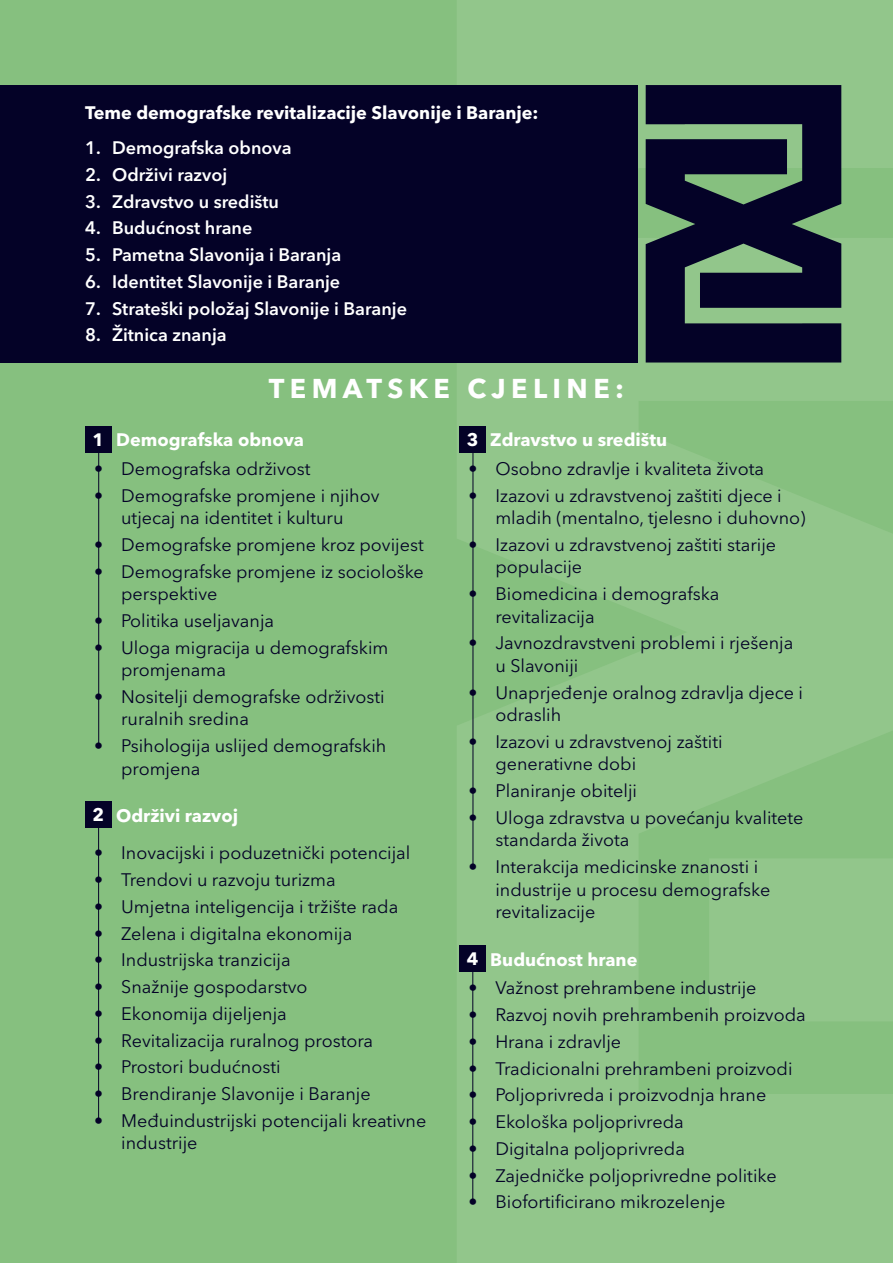
<style>
.page{position:relative;width:893px;height:1263px;background:#86c07f}
.page>*{position:absolute;margin:0;border:0;box-sizing:border-box;transform-origin:0 0}
.t1{font:700 27px "Avenir Next LT Pro";letter-spacing:.2em;color:#fff}
.t2{font:18px/22.5px "Avenir Next LT Pro";color:#040227}
.t3{font:600 18px "Avenir Next LT Pro";color:#fff}
.t4{font:700 18px "Avenir Next LT Pro";color:#fff}
.s1{font-family:"Avenir Next"}
</style>
<div class="page">
<svg style="left:457px;top:0;width:436px;height:1263px;fill:#92c68b"></svg>
<hr style="left:98px;top:827px;width:1px;height:294px;background:#040227">
<hr style="left:98px;top:451px;width:1px;height:294px;background:#040227">
<div style="left:85px;top:426px;width:27px;height:26px;background:#040227"></div>
<div style="left:85px;top:802px;width:27px;height:26px;background:#040227"></div>
<div style="left:459px;top:426px;width:27px;height:26px;background:#040227"></div>
<div style="left:459px;top:945px;width:27px;height:27px;background:#040227"></div>
<div style="left:0;top:85px;width:638px;height:277px;background:#040227"></div>
<svg style="left:646px;top:85px;width:195px;height:277px;fill:#040227"></svg>
<hr style="left:473px;top:451px;width:1px;height:415px;background:#040227">
<hr style="left:472px;top:970px;width:1px;height:233px;background:#040227">
<p class="t4" style="left:85px;top:102px;width:455px">Teme demografske revitalizacije Slavonije i Baranje:</p>
<p class="t3" style="left:85px;top:137px;width:208px">1. Demografska obnova</p>
<p class="t3" style="left:85px;top:164px;width:144px">2. Održivi razvoj</p>
<p class="t3" style="left:85px;top:190px;width:196px">3. Zdravstvo u središtu</p>
<p class="t3" style="left:85px;top:217px;width:169px">4. Budućnost hrane</p>
<p class="t3" style="left:85px;top:244px;width:258px">5. Pametna Slavonija i Baranja</p>
<p class="t3" style="left:85px;top:271px;width:257px">6. Identitet Slavonije i Baranje</p>
<p class="t3" style="left:85px;top:297px;width:323px">7. Strateški položaj Slavonije i Baranje</p>
<p class="t3" style="left:85px;top:324px;width:143px">8. Žitnica znanja</p>
<h1 class="t1" style="left:269px;top:372px;width:357px">TEMATSKE CJELINE:</h1>
<p class="t4" style="left:93px;top:429px;width:213px"><span class="s1">1</span> Demografska obnova</p>
<p class="t2" style="left:94px;top:457px;width:218px">• Demografska održivost</p>
<p class="t2" style="left:94px;top:484px;width:287px;text-align:center">• Demografske promjene i njihov utjecaj na identitet i kulturu</p>
<p class="t2" style="left:94px;top:533px;width:331px">• Demografske promjene kroz povijest</p>
<p class="t2" style="left:121px;top:560px;width:304px;text-indent:-27px">• Demografske promjene iz sociološke perspektive</p>
<p class="t2" style="left:94px;top:609px;width:181px">• Politika useljavanja</p>
<p class="t2" style="left:121px;top:636px;width:269px;text-indent:-27px">• Uloga migracija u demografskim promjenama</p>
<p class="t2" style="left:121px;top:685px;width:265px;text-indent:-27px">• Nositelji demografske održivosti ruralnih sredina</p>
<p class="t2" style="left:121px;top:735px;width:267px;text-indent:-27px">• Psihologija uslijed demografskih promjena</p>
<p class="t4" style="left:93px;top:805px;width:147px"><span class="s1">2</span> Održivi razvoj</p>
<p class="t2" style="left:94px;top:842px;width:318px">• Inovacijski i poduzetnički potencijal</p>
<p class="t2" style="left:94px;top:868px;width:243px">• Trendovi u razvoju turizma</p>
<p class="t2" style="left:94px;top:895px;width:306px">• Umjetna inteligencija i tržište rada</p>
<p class="t2" style="left:94px;top:922px;width:260px">• Zelena i digitalna ekonomija</p>
<p class="t2" style="left:94px;top:949px;width:198px">• Industrijska tranzicija</p>
<p class="t2" style="left:94px;top:975px;width:215px">• Snažnije gospodarstvo</p>
<p class="t2" style="left:94px;top:1002px;width:194px">• Ekonomija dijeljenja</p>
<p class="t2" style="left:94px;top:1029px;width:281px">• Revitalizacija ruralnog prostora</p>
<p class="t2" style="left:94px;top:1056px;width:188px">• Prostori budućnosti</p>
<p class="t2" style="left:94px;top:1082px;width:278px">• Brendiranje Slavonije i Baranje</p>
<p class="t2" style="left:121px;top:1109px;width:307px;text-indent:-27px">• Međuindustrijski potencijali kreativne industrije</p>
<p class="t4" style="left:467px;top:429px;width:202px"><span class="s1">3</span> Zdravstvo u središtu</p>
<p class="t2" style="left:468px;top:457px;width:297px">• Osobno zdravlje i kvaliteta života</p>
<p class="t2" style="left:495px;top:484px;width:312px;text-indent:-27px">• Izazovi u zdravstvenoj zaštiti djece i mladih (mentalno, tjelesno i duhovno)</p>
<p class="t2" style="left:495px;top:533px;width:282px;text-indent:-27px">• Izazovi u zdravstvenoj zaštiti starije populacije</p>
<p class="t2" style="left:495px;top:583px;width:226px;text-indent:-27px">• Biomedicina i demografska revitalizacija</p>
<p class="t2" style="left:495px;top:632px;width:299px;text-indent:-27px">• Javnozdravstveni problemi i rješenja u Slavoniji</p>
<p class="t2" style="left:495px;top:681px;width:309px;text-indent:-27px">• Unaprjeđenje oralnog zdravlja djece i odraslih</p>
<p class="t2" style="left:495px;top:730px;width:229px;text-indent:-27px">• Izazovi u zdravstvenoj zaštiti generativne dobi</p>
<p class="t2" style="left:468px;top:780px;width:170px">• Planiranje obitelji</p>
<p class="t2" style="left:495px;top:806px;width:310px;text-indent:-27px">• Uloga zdravstva u povećanju kvalitete standarda života</p>
<p class="t2" style="left:495px;top:856px;width:277px;text-indent:-27px">• Interakcija medicinske znanosti i industrije u procesu demografske revitalizacije</p>
<p class="t4" style="left:467px;top:948px;width:172px"><span class="s1">4</span> Budućnost hrane</p>
<p class="t2" style="left:468px;top:977px;width:290px">• Važnost prehrambene industrije</p>
<p class="t2" style="left:468px;top:1003px;width:339px">• Razvoj novih prehrambenih proizvoda</p>
<p class="t2" style="left:468px;top:1030px;width:154px">• Hrana i zdravlje</p>
<p class="t2" style="left:468px;top:1057px;width:326px">• Tradicionalni prehrambeni proizvodi</p>
<p class="t2" style="left:468px;top:1084px;width:299px">• Poljoprivreda i proizvodnja hrane</p>
<p class="t2" style="left:468px;top:1110px;width:217px">• Ekološka poljoprivreda</p>
<p class="t2" style="left:468px;top:1137px;width:218px">• Digitalna poljoprivreda</p>
<p class="t2" style="left:468px;top:1164px;width:310px">• Zajedničke poljoprivredne politike</p>
<p class="t2" style="left:468px;top:1191px;width:258px">• Biofortificirano mikrozelenje</p>
</div>
